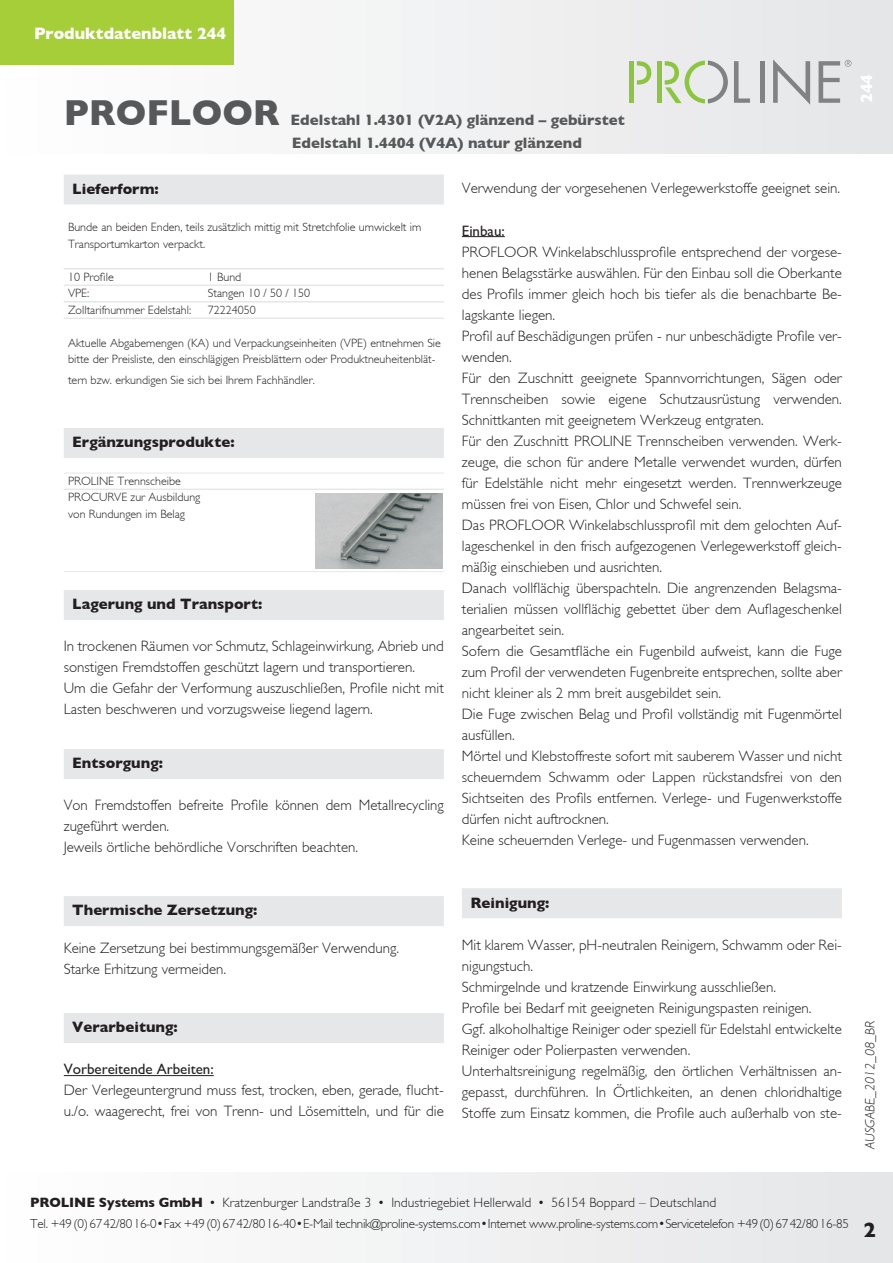
<style>
.page{position:relative;width:893px;height:1263px;background:#fff}
.page>*{position:absolute;margin:0;border:0;box-sizing:border-box;transform-origin:0 0}
.t1{font:700 36px "Gill Sans";color:#57585a}
.t2{font:700 16.5px "Gill Sans";color:#fff}
.t3{font:300 15px/21px "Gill Sans";color:#231f20}
.t4{font:700 15px "Gill Sans";color:#231f20}
.t5{font:700 15px/22.5px "Gill Sans";color:#57585a}
.t6{font:15px "Gill Sans";color:#231f20}
.t7{font:300 13.5px "Gill Sans";letter-spacing:.005em;color:#231f20}
.t8{font:italic 300 13.5px "Gill Sans";color:#231f20}
.t9{font:300 13.05px "Gill Sans";letter-spacing:-.02em;color:#231f20}
.t10{font:300 12px/16.5px "Gill Sans";color:#231f20}
.s1{font-weight:700}
.s2{font-weight:400}
.s3{font-weight:400;font-size:13.5px}
.s4{font-weight:700;font-size:21px}
</style>
<div class="page">
<div style="left:64px;top:174px;width:380px;height:30px;background:#e6e7e9"></div>
<hr style="left:64px;top:268px;width:380px;height:1px;background:#e6e7e9">
<hr style="left:64px;top:269px;width:380px;height:1px;background:#e6e7e9">
<hr style="left:64px;top:285px;width:380px;height:1px;background:#e6e7e9">
<hr style="left:64px;top:301px;width:380px;height:1px;background:#e6e7e9">
<hr style="left:64px;top:302px;width:380px;height:1px;background:#e6e7e9">
<hr style="left:64px;top:318px;width:380px;height:1px;background:#e6e7e9">
<div style="left:64px;top:428px;width:380px;height:30px;background:#e6e7e9"></div>
<hr style="left:64px;top:473px;width:380px;height:1px;background:#e6e7e9">
<hr style="left:64px;top:489px;width:380px;height:1px;background:#e6e7e9">
<hr style="left:64px;top:571px;width:380px;height:1px;background:#e6e7e9">
<div style="left:64px;top:590px;width:380px;height:30px;background:#e6e7e9"></div>
<div style="left:64px;top:749px;width:380px;height:30px;background:#e6e7e9"></div>
<div style="left:64px;top:896px;width:380px;height:30px;background:#e6e7e9"></div>
<div style="left:64px;top:1013px;width:380px;height:30px;background:#e6e7e9"></div>
<hr style="left:64px;top:1075px;width:150px;height:1px;background:#231f20">
<hr style="left:462px;top:236px;width:43px;height:1px;background:#231f20">
<div style="left:462px;top:888px;width:380px;height:30px;background:#e6e7e9"></div>
<img style="left:316px;top:493px;width:126px;height:76px">
<div style="left:0;top:0;width:893px;height:153px;background:#f0f1f2"></div>
<div style="left:0;top:1172px;width:893px;height:91px;background:#f1f2f3"></div>
<svg style="left:637px;top:61px;width:14px;height:24px"></svg>
<div style="left:629px;top:61px;width:5px;height:42px;background:#8bc63e"></div>
<div style="left:657px;top:61px;width:5px;height:42px;background:#8bc63e"></div>
<svg style="left:665px;top:61px;width:63px;height:42px"></svg>
<svg style="left:734px;top:61px;width:16px;height:42px"></svg>
<div style="left:760px;top:61px;width:5px;height:42px;background:#808285"></div>
<svg style="left:773px;top:59px;width:37px;height:46px"></svg>
<svg style="left:818px;top:60px;width:33px;height:43px"></svg>
<div style="left:0;top:0;width:234px;height:64px;background:#a6ce39"></div>
<p class="t2" style="left:34px;top:24px;width:194px">Produktdatenblatt 244</p>
<h1 class="t1" style="left:64px;top:92px;width:218px">PROFLOOR</h1>
<p class="t5" style="left:291px;top:109px;width:336px">Edelstahl 1.4301 (V2A) glänzend – gebürstet<br>Edelstahl 1.4404 (V4A) natur glänzend</p>
<p class="t4" style="left:72px;top:180px;width:88px">Lieferform:</p>
<p class="t10" style="left:68px;top:219px;width:355px">Bunde an beiden Enden, teils zusätzlich mittig mit Stretchfolie umwickelt im<br>Transportumkarton verpackt.</p>
<p class="t10" style="left:68px;top:269px;width:47px">10 Profile</p>
<p class="t10" style="left:208px;top:269px;width:35px">1 Bund</p>
<p class="t10" style="left:68px;top:285px;width:23px">VPE:</p>
<p class="t10" style="left:208px;top:285px;width:104px">Stangen 10 / 50 / 150</p>
<p class="t10" style="left:68px;top:302px;width:125px">Zolltarifnummer Edelstahl:</p>
<p class="t10" style="left:208px;top:302px;width:49px">72224050</p>
<p class="t10" style="left:68px;top:335px;width:374px">Aktuelle Abgabemengen (KA) und Verpackungseinheiten (VPE) entnehmen Sie bitte der Preisliste, den einschlägigen Preisblättern oder Produktneuheitenblät-</p>
<p class="t10" style="left:68px;top:372px;width:248px">tern bzw. erkundigen Sie sich bei Ihrem Fachhändler.</p>
<p class="t4" style="left:72px;top:433px;width:164px">Ergänzungsprodukte:</p>
<p class="t10" style="left:68px;top:473px;width:134px">PROLINE Trennscheibe<br>PROCURVE zur Ausbildung von Rundungen im Belag</p>
<p class="t4" style="left:72px;top:595px;width:191px">Lagerung und Transport:</p>
<p class="t3" style="left:64px;top:636px;width:382px">In trockenen Räumen vor Schmutz, Schlageinwirkung, Abrieb und sonstigen Fremdstoffen geschützt lagern und transportieren.<br>Um die Gefahr der Verformung auszuschließen, Profile nicht mit Lasten beschweren und vorzugsweise liegend lagern.</p>
<p class="t4" style="left:72px;top:754px;width:92px">Entsorgung:</p>
<p class="t3" style="left:64px;top:795px;width:382px">Von Fremdstoffen befreite Profile können dem Metallrecycling zugeführt werden.<br>Jeweils örtliche behördliche Vorschriften beachten.</p>
<p class="t4" style="left:72px;top:901px;width:187px">Thermische Zersetzung:</p>
<p class="t3" style="left:64px;top:937px;width:337px">Keine Zersetzung bei bestimmungsgemäßer Verwendung.<br>Starke Erhitzung vermeiden.</p>
<p class="t4" style="left:72px;top:1018px;width:107px">Verarbeitung:</p>
<p class="t6" style="left:64px;top:1061px;width:151px">Vorbereitende Arbeiten:</p>
<p class="t3" style="left:64px;top:1080px;width:382px">Der Verlegeuntergrund muss fest, trocken, eben, gerade, flucht&shy;u./o. waagerecht, frei von Trenn- und Lösemitteln, und für die</p>
<p class="t3" style="left:462px;top:178px;width:380px">Verwendung der vorgesehenen Verlegewerkstoffe geeignet sein.</p>
<p class="t6" style="left:462px;top:222px;width:44px">Einbau:</p>
<p class="t3" style="left:462px;top:241px;width:382px">PROFLOOR Winkelabschlussprofile entsprechend der vorgese&shy;henen Belagsstärke auswählen. Für den Einbau soll die Oberkante des Profils immer gleich hoch bis tiefer als die benachbarte Be&shy;lagskante liegen.<br>Profil auf Beschädigungen prüfen - nur unbeschädigte Profile ver&shy;wenden.<br>Für den Zuschnitt geeignete Spannvorrichtungen, Sägen oder Trennscheiben sowie eigene Schutzausrüstung verwenden.<br>Schnittkanten mit geeignetem Werkzeug entgraten.<br>Für den Zuschnitt PROLINE Trennscheiben verwenden. Werk&shy;zeuge, die schon für andere Metalle verwendet wurden, dürfen für Edelstähle nicht mehr eingesetzt werden. Trennwerkzeuge müssen frei von Eisen, Chlor und Schwefel sein.<br>Das PROFLOOR Winkelabschlussprofil mit dem gelochten Auf&shy;lageschenkel in den frisch aufgezogenen Verlegewerkstoff gleich&shy;mäßig einschieben und ausrichten.<br>Danach vollflächig überspachteln. Die angrenzenden Belagsma&shy;terialien müssen vollflächig gebettet über dem Auflageschenkel angearbeitet sein.<br>Sofern die Gesamtfläche ein Fugenbild aufweist, kann die Fuge zum Profil der verwendeten Fugenbreite entsprechen, sollte aber nicht kleiner als 2 mm breit ausgebildet sein.<br>Die Fuge zwischen Belag und Profil vollständig mit Fugenmörtel ausfüllen.<br>Mörtel und Klebstoffreste sofort mit sauberem Wasser und nicht scheuerndem Schwamm oder Lappen rückstandsfrei von den Sichtseiten des Profils entfernen. Verlege- und Fugenwerkstoffe dürfen nicht auftrocknen.<br>Keine scheuernden Verlege- und Fugenmassen verwenden.</p>
<p class="t4" style="left:470px;top:894px;width:81px">Reinigung:</p>
<p class="t3" style="left:462px;top:934px;width:382px">Mit klarem Wasser, pH-neutralen Reinigern, Schwamm oder Rei&shy;nigungstuch.<br>Schmirgelnde und kratzende Einwirkung ausschließen.<br>Profile bei Bedarf mit geeigneten Reinigungspasten reinigen.<br>Ggf. alkoholhaltige Reiniger oder speziell für Edelstahl entwickelte Reiniger oder Polierpasten verwenden.<br>Unterhaltsreinigung regelmäßig, den örtlichen Verhältnissen an&shy;gepasst, durchführen. In Örtlichkeiten, an denen chloridhaltige Stoffe zum Einsatz kommen, die Profile auch außerhalb von ste-</p>
<p class="t2" style="left:857px;top:103px;width:31px;rotate:-90deg">244</p>
<p class="t8" style="left:862px;top:1149px;width:130px;rotate:-90deg">Ausgabe_2012_08_BR</p>
<p class="t7" style="left:30px;top:1194px;width:687px"><span class="s1">PROLINE Systems GmbH</span> <span class="s2">•</span> Kratzenburger Landstraße 3 <span class="s2">•</span> Industriegebiet Hellerwald <span class="s2">•</span> 56154 Boppard – Deutschland</p>
<p class="t9" style="left:30px;top:1216px;width:847px">Tel. +49 (0) 67 42/80 16-0 <span class="s3">•</span> Fax +49 (0) 67 42/80 16-40 <span class="s3">•</span> E-Mail technik@proline-systems.com <span class="s3">•</span> Internet www.proline-systems.com <span class="s3">•</span> Servicetelefon +49 (0) 67 42/80 16-85 <span class="s4">2</span></p>
</div>
